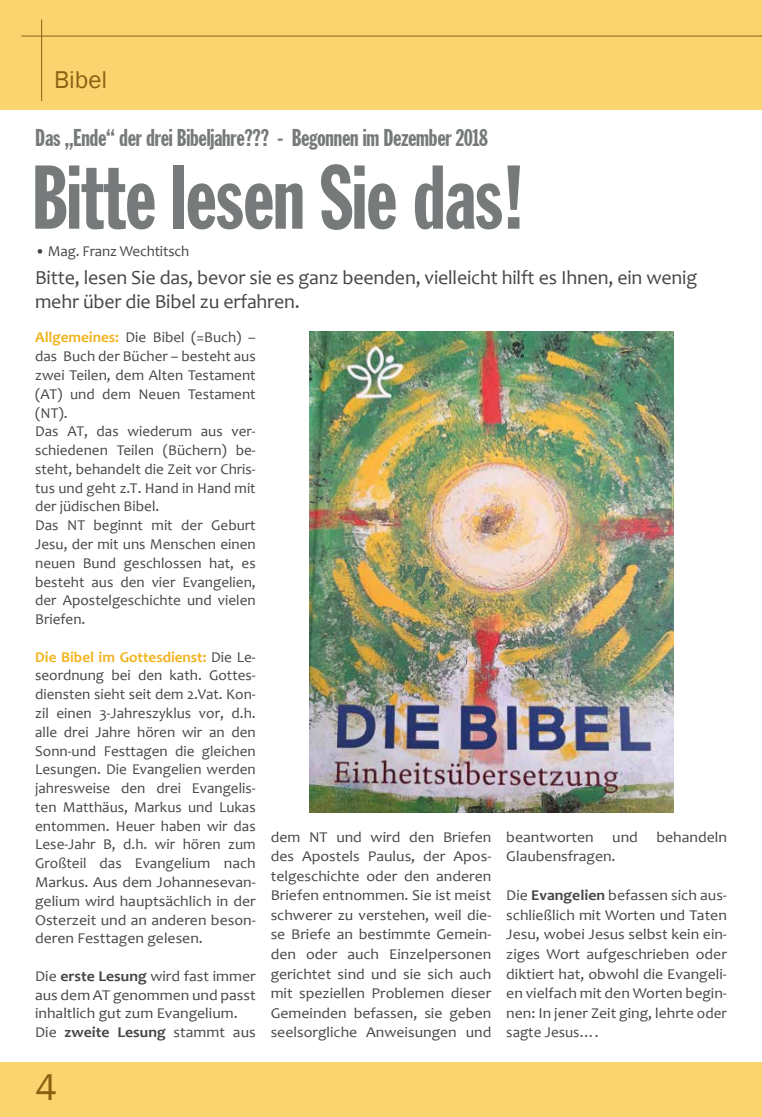
<style>
.page{position:relative;width:762px;height:1117px;background:#fff}
.page>*{position:absolute;margin:0;border:0;box-sizing:border-box;transform-origin:0 0}
.t1{font:extra-condensed 88.75px "Franklin Gothic";letter-spacing:-.01em;color:#777a7b}
.t2{font:37.5px "Franklin Gothic";color:#8b6112}
.t3{font:25px "Franklin Gothic";color:#8b6112}
.t4{font:extra-condensed 23.75px "Franklin Gothic";letter-spacing:-.01em;color:#777a7b}
.t5{font:20px/23.8px "Candara";letter-spacing:-.01em;color:#444749}
.t6{font:15px/18.8px "Candara";color:#444749}
.t7{font:15px/19.5px "Candara";color:#444749;scale:1.05 1}
.s1{font-weight:700;color:#f1b420}
.s2{font-weight:700}
</style>
<div class="page">
<div style="left:0;top:0;width:762px;height:110px;background:#fad46f"></div>
<hr style="left:21px;top:36px;width:741px;height:1px;background:#8b6112">
<hr style="left:41px;top:19px;width:1px;height:82px;background:#8b6112">
<div style="left:0;top:1062px;width:762px;height:54px;background:#fad46f"></div>
<img style="left:309px;top:331px;width:364px;height:481px">
<h3 class="t3" style="left:54px;top:65px;width:55px">Bibel</h3>
<h3 class="t4" style="left:35px;top:125px;width:454px">Das „Ende“ der drei Bibeljahre??? - Begonnen im Dezember 2018</h3>
<h1 class="t1" style="left:32px;top:150px;width:495px">Bitte lesen Sie das!</h1>
<p class="t6" style="left:35px;top:242px;width:156px">• Mag. Franz Wechtitsch</p>
<h3 class="t5" style="left:35px;top:265px;width:663px">Bitte, lesen Sie das, bevor sie es ganz beenden, vielleicht hilft es Ihnen, ein wenig mehr über die Bibel zu erfahren.</h3>
<p class="t6" style="left:35px;top:328px;width:222px"><span class="s1">Allgemeines:</span> Die Bibel (=Buch) – das Buch der Bücher – besteht aus zwei Teilen, dem Alten Testament (AT) und dem Neuen Testament (NT).<br>Das AT, das wiederum aus ver&shy;schiedenen Teilen (Büchern) be&shy;steht, behandelt die Zeit vor Chris&shy;tus und geht z.T. Hand in Hand mit der jüdischen Bibel.<br>Das NT beginnt mit der Geburt<br>Jesu, der mit uns Menschen einen neuen Bund geschlossen hat, es besteht aus den vier Evangelien, der Apostelgeschichte und vielen<br>Briefen.</p>
<p class="t6" style="left:35px;top:647px;width:222px;text-align:justify"><span class="s1">Die Bibel im Gottesdienst:</span> Die Le&shy;seordnung bei den kath. Gottes&shy;diensten sieht seit dem 2.Vat. Kon&shy;zil einen 3-Jahreszyklus vor, d.h. alle drei Jahre hören wir an den Sonn-und Festtagen die gleichen Lesungen. Die Evangelien werden jahresweise den drei Evangelis&shy;ten Matthäus, Markus und Lukas entommen. Heuer haben wir das Lese-Jahr B, d.h. wir hören zum Großteil das Evangelium nach Markus. Aus dem Johannesevan&shy;gelium wird hauptsächlich in der Osterzeit und an anderen beson&shy;deren Festtagen gelesen.</p>
<p class="t7" style="left:35px;top:966px;width:212px;line-height:18.8px">Die <span class="s2">erste Lesung</span> wird fast immer aus dem AT genommen und passt inhaltlich gut zum Evangelium.<br>Die <span class="s2">zweite Lesung</span> stammt aus</p>
<h2 class="t2" style="left:35px;top:1063px;width:23px">4</h2>
<p class="t7" style="left:271px;top:826px;width:212px;text-align:justify">dem NT und wird den Briefen des Apostels Paulus, der Apos&shy;telgeschichte oder den anderen Briefen entnommen. Sie ist meist schwerer zu verstehen, weil die&shy;se Briefe an bestimmte Gemein&shy;den oder auch Einzelpersonen gerichtet sind und sie sich auch mit speziellen Problemen dieser Gemeinden befassen, sie geben seelsorgliche Anweisungen und</p>
<p class="t7" style="left:506px;top:826px;width:212px">beantworten und behandeln<br>Glaubensfragen.</p>
<p class="t7" style="left:506px;top:885px;width:212px;text-align:justify">Die <span class="s2">Evangelien</span> befassen sich aus&shy;schließlich mit Worten und Taten Jesu, wobei Jesus selbst kein ein&shy;ziges Wort aufgeschrieben oder diktiert hat, obwohl die Evangeli&shy;en vielfach mit den Worten begin&shy;nen: In jener Zeit ging, lehrte oder sagte Jesus….</p>
</div>
